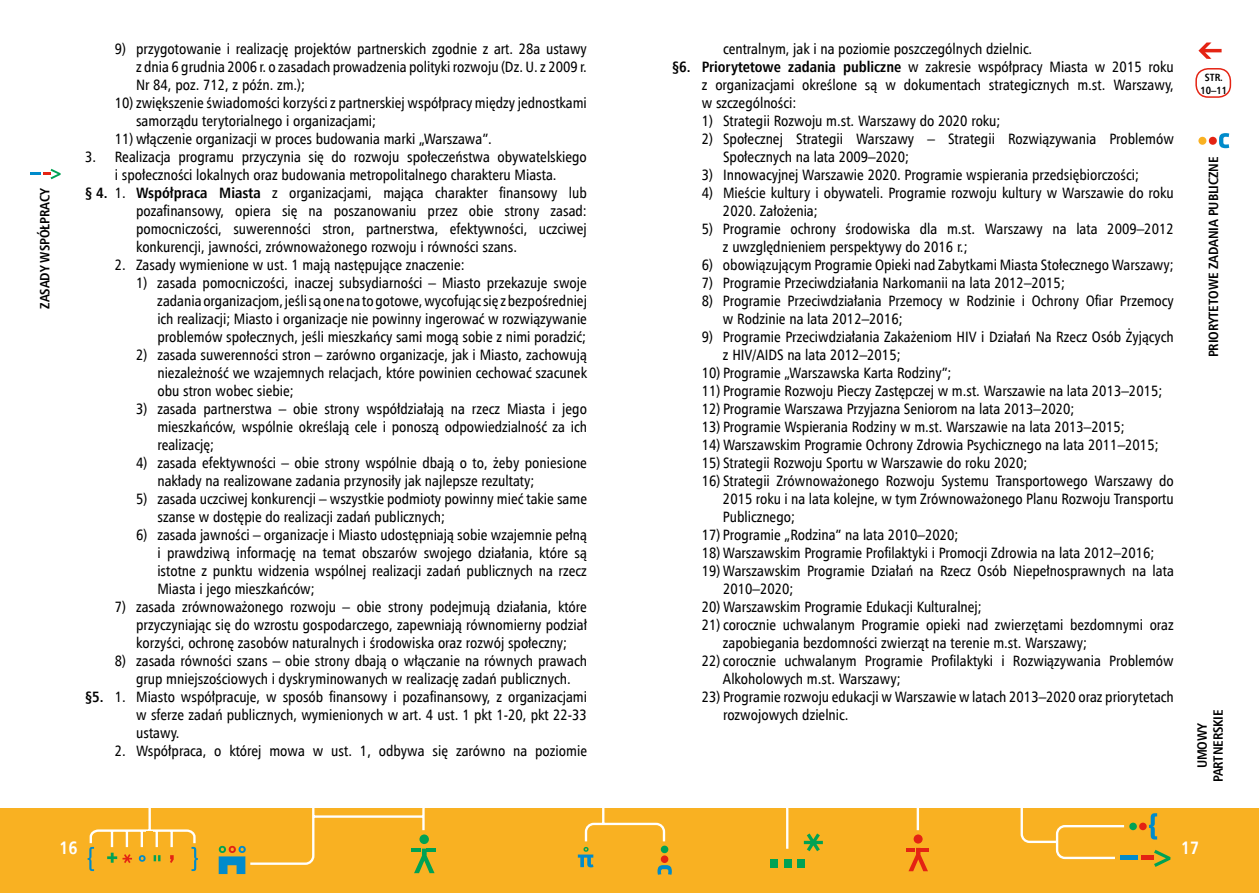
<style>
.page{position:relative;width:1259px;height:893px;background:#fff}
.page>*{position:absolute;margin:0;border:0;box-sizing:border-box;transform-origin:0 0}
.t1{font:700 18px "Humnst 777 Cn TL";color:#fff}
.t2{font:15px/18px "Humnst 777 Cn EU";color:#000}
.t3{font:700 13.5px/16.2px "Humnst 777 Cn EU";letter-spacing:-.01em;color:#000;text-align:center}
.t4{font:700 10.5px/12.6px "Humnst 777 Cn EU";color:#000;text-align:center}
.s1{font-weight:700}
</style>
<div class="page">
<div style="left:0;top:808px;width:1259px;height:85px;background:#f9b122"></div>
<svg style="left:89px;top:808px;width:1037px;height:58px"></svg>
<svg style="left:411px;top:849px;width:25px;height:24px"></svg>
<div style="left:419px;top:834px;width:10px;height:10px;background:#00a254;border-radius:50%"></div>
<svg style="left:906px;top:848px;width:23px;height:23px"></svg>
<div style="left:913px;top:834px;width:9px;height:9px;background:#e42313;border-radius:50%"></div>
<svg style="left:88px;top:847px;width:6px;height:24px"></svg>
<svg style="left:191px;top:847px;width:7px;height:24px"></svg>
<svg style="left:578px;top:847px;width:15px;height:20px"></svg>
<svg style="left:107px;top:853px;width:25px;height:10px"></svg>
<svg style="left:139px;top:855px;width:7px;height:7px"></svg>
<svg style="left:154px;top:855px;width:6px;height:6px"></svg>
<svg style="left:170px;top:855px;width:4px;height:8px"></svg>
<hr style="left:1120px;top:856px;width:18px;height:4px;background:#008bcb">
<hr style="left:1141px;top:856px;width:13px;height:4px;background:#e42313">
<svg style="left:1154px;top:850px;width:16px;height:17px"></svg>
<svg style="left:219px;top:846px;width:27px;height:28px"></svg>
<div style="left:770px;top:859px;width:7px;height:9px;background:#00a254"></div>
<div style="left:784px;top:859px;width:7px;height:9px;background:#00a254"></div>
<div style="left:797px;top:859px;width:7px;height:9px;background:#00a254"></div>
<svg style="left:804px;top:833px;width:19px;height:18px"></svg>
<div style="left:1129px;top:823px;width:8px;height:7px;background:#00a254;border-radius:50%"></div>
<div style="left:1139px;top:823px;width:7px;height:7px;background:#e42313;border-radius:50%"></div>
<svg style="left:1149px;top:813px;width:8px;height:26px"></svg>
<div style="left:661px;top:846px;width:7px;height:7px;background:#00a254;border-radius:50%"></div>
<div style="left:661px;top:855px;width:7px;height:8px;background:#e42313;border-radius:50%"></div>
<svg style="left:657px;top:865px;width:15px;height:10px"></svg>
<svg style="left:30px;top:169px;width:31px;height:10px"></svg>
<img style="left:147px;top:832px;width:5px;height:19px">
<div style="left:1198px;top:137px;width:8px;height:8px;background:#f9b122;border-radius:50%"></div>
<div style="left:1208px;top:137px;width:8px;height:8px;background:#e42313;border-radius:50%"></div>
<svg style="left:1219px;top:133px;width:10px;height:15px"></svg>
<svg style="left:1198px;top:42px;width:24px;height:17px"></svg>
<div style="left:1195px;top:68px;width:36px;height:30px;border:2px solid #e42313;border-radius:12px"></div>
<p class="t3" style="left:37px;top:309px;width:122px;rotate:-90deg">ZASADY WSPÓŁPRACY</p>
<p class="t2" style="left:136px;top:39px;width:452px;text-align:justify;text-indent:-21px">9) przygotowanie i realizację projektów partnerskich zgodnie z art. 28a ustawy z dnia 6 grudnia 2006 r. o zasadach prowadzenia polityki rozwoju (Dz. U. z 2009 r.<br>Nr 84, poz. 712, z późn. zm.);</p>
<p class="t2" style="left:136px;top:93px;width:452px;text-indent:-21px">10) zwiększenie świadomości korzyści z partnerskiej współpracy między jednostkami samorządu terytorialnego i organizacjami;</p>
<p class="t2" style="left:115px;top:129px;width:378px">11) włączenie organizacji w proces budowania marki „Warszawa”.</p>
<p class="t2" style="left:85px;top:147px;width:503px">3. Realizacja programu przyczynia się do rozwoju społeczeństwa obywatelskiego</p>
<p class="t2" style="left:115px;top:165px;width:443px">i społeczności lokalnych oraz budowania metropolitalnego charakteru Miasta.</p>
<p class="t2" style="left:85px;top:183px;width:503px"><span class="s1">§ 4.</span> 1. <span class="s1">Współpraca Miasta</span> z organizacjami, mająca charakter finansowy lub</p>
<p class="t2" style="left:136px;top:201px;width:452px">pozafinansowy, opiera się na poszanowaniu przez obie strony zasad:</p>
<p class="t2" style="left:136px;top:219px;width:452px">pomocniczości, suwerenności stron, partnerstwa, efektywności, uczciwej</p>
<p class="t2" style="left:136px;top:237px;width:383px">konkurencji, jawności, zrównoważonego rozwoju i równości szans.</p>
<p class="t2" style="left:115px;top:255px;width:351px">2. Zasady wymienione w ust. 1 mają następujące znaczenie:</p>
<p class="t2" style="left:157px;top:273px;width:431px;text-align:justify;text-indent:-21px">1) zasada pomocniczości, inaczej subsydiarności – Miasto przekazuje swoje zadaniaorganizacjom,jeślisąonena togotowe,wycofującsię zbezpośredniej ich realizacji; Miasto i organizacje nie powinny ingerować w rozwiązywanie problemów społecznych, jeśli mieszkańcy sami mogą sobie z nimi poradzić;</p>
<p class="t2" style="left:157px;top:345px;width:431px;text-align:justify;text-indent:-21px">2) zasada suwerenności stron – zarówno organizacje, jak i Miasto, zachowują niezależność we wzajemnych relacjach, które powinien cechować szacunek obu stron wobec siebie;</p>
<p class="t2" style="left:157px;top:399px;width:431px;text-align:justify;text-indent:-21px">3) zasada partnerstwa – obie strony współdziałają na rzecz Miasta i jego mieszkańców, wspólnie określają cele i ponoszą odpowiedzialność za ich realizację;</p>
<p class="t2" style="left:157px;top:453px;width:431px;text-indent:-21px">4) zasada efektywności – obie strony wspólnie dbają o to, żeby poniesione nakłady na realizowane zadania przynosiły jak najlepsze rezultaty;</p>
<p class="t2" style="left:157px;top:489px;width:431px;text-indent:-21px">5) zasada uczciwej konkurencji – wszystkie podmioty powinny mieć takie same szanse w dostępie do realizacji zadań publicznych;</p>
<p class="t2" style="left:157px;top:525px;width:431px;text-align:justify;text-indent:-21px">6) zasada jawności – organizacje i Miasto udostępniają sobie wzajemnie pełną i prawdziwą informację na temat obszarów swojego działania, które są istotne z punktu widzenia wspólnej realizacji zadań publicznych na rzecz Miasta i jego mieszkańców;</p>
<p class="t2" style="left:136px;top:597px;width:452px;text-align:justify;text-indent:-21px">7) zasada zrównoważonego rozwoju – obie strony podejmują działania, które przyczyniając się do wzrostu gospodarczego, zapewniają równomierny podział korzyści, ochronę zasobów naturalnych i środowiska oraz rozwój społeczny;</p>
<p class="t2" style="left:115px;top:651px;width:474px">8) zasada równości szans – obie strony dbają o włączanie na równych prawach</p>
<p class="t2" style="left:136px;top:669px;width:436px">grup mniejszościowych i dyskryminowanych w realizację zadań publicznych.</p>
<p class="t2" style="left:85px;top:687px;width:503px"><span class="s1">§5.</span> 1. Miasto współpracuje, w sposób finansowy i pozafinansowy, z organizacjami</p>
<p class="t2" style="left:136px;top:705px;width:452px">w sferze zadań publicznych, wymienionych w art. 4 ust. 1 pkt 1-20, pkt 22-33</p>
<p class="t2" style="left:136px;top:723px;width:45px">ustawy.</p>
<p class="t2" style="left:115px;top:741px;width:473px">2. Współpraca, o której mowa w ust. 1, odbywa się zarówno na poziomie</p>
<p class="t1" style="left:60px;top:836px;width:20px">16</p>
<p class="t2" style="left:723px;top:39px;width:311px">centralnym, jak i na poziomie poszczególnych dzielnic.</p>
<p class="t2" style="left:672px;top:57px;width:503px"><span class="s1">§6. Priorytetowe zadania publiczne</span> w zakresie współpracy Miasta w 2015 roku</p>
<p class="t2" style="left:702px;top:75px;width:473px">z organizacjami określone są w dokumentach strategicznych m.st. Warszawy,</p>
<p class="t2" style="left:702px;top:93px;width:96px">w szczególności:</p>
<p class="t2" style="left:702px;top:111px;width:300px">1) Strategii Rozwoju m.st. Warszawy do 2020 roku;</p>
<p class="t2" style="left:723px;top:129px;width:452px;text-indent:-21px">2) Społecznej Strategii Warszawy – Strategii Rozwiązywania Problemów<br>Społecznych na lata 2009–2020;</p>
<p class="t2" style="left:702px;top:165px;width:439px">3) Innowacyjnej Warszawie 2020. Programie wspierania przedsiębiorczości;</p>
<p class="t2" style="left:723px;top:183px;width:452px;text-indent:-21px">4) Mieście kultury i obywateli. Programie rozwoju kultury w Warszawie do roku<br>2020. Założenia;</p>
<p class="t2" style="left:723px;top:219px;width:452px;text-indent:-21px">5) Programie ochrony środowiska dla m.st. Warszawy na lata 2009–2012 z uwzględnieniem perspektywy do 2016 r.;</p>
<p class="t2" style="left:702px;top:255px;width:473px">6) obowiązującym Programie Opieki nad Zabytkami Miasta Stołecznego Warszawy;</p>
<p class="t2" style="left:701px;top:273px;width:365px">7) Programie Przeciwdziałania Narkomanii na lata 2012–2015;</p>
<p class="t2" style="left:723px;top:291px;width:452px;text-indent:-21px">8) Programie Przeciwdziałania Przemocy w Rodzinie i Ochrony Ofiar Przemocy w Rodzinie na lata 2012–2016;</p>
<p class="t2" style="left:723px;top:327px;width:452px;text-indent:-21px">9) Programie Przeciwdziałania Zakażeniom HIV i Działań Na Rzecz Osób Żyjących z HIV/AIDS na lata 2012–2015;</p>
<p class="t2" style="left:702px;top:363px;width:251px">10) Programie „Warszawska Karta Rodziny”;</p>
<p class="t2" style="left:702px;top:381px;width:462px">11) Programie Rozwoju Pieczy Zastępczej w m.st. Warszawie na lata 2013–2015;</p>
<p class="t2" style="left:702px;top:399px;width:374px">12) Programie Warszawa Przyjazna Seniorom na lata 2013–2020;</p>
<p class="t2" style="left:702px;top:417px;width:425px">13) Programie Wspierania Rodziny w m.st. Warszawie na lata 2013–2015;</p>
<p class="t2" style="left:702px;top:435px;width:458px">14) Warszawskim Programie Ochrony Zdrowia Psychicznego na lata 2011–2015;</p>
<p class="t2" style="left:702px;top:453px;width:327px">15) Strategii Rozwoju Sportu w Warszawie do roku 2020;</p>
<p class="t2" style="left:723px;top:471px;width:452px;text-align:justify;text-indent:-21px">16) Strategii Zrównoważonego Rozwoju Systemu Transportowego Warszawy do 2015 roku i na lata kolejne, w tym Zrównoważonego Planu Rozwoju Transportu Publicznego;</p>
<p class="t2" style="left:701px;top:525px;width:258px">17) Programie „Rodzina” na lata 2010–2020;</p>
<p class="t2" style="left:701px;top:543px;width:454px">18) Warszawskim Programie Profilaktyki i Promocji Zdrowia na lata 2012–2016;</p>
<p class="t2" style="left:723px;top:561px;width:452px;text-indent:-21px">19) Warszawskim Programie Działań na Rzecz Osób Niepełnosprawnych na lata<br>2010–2020;</p>
<p class="t2" style="left:702px;top:597px;width:282px">20) Warszawskim Programie Edukacji Kulturalnej;</p>
<p class="t2" style="left:723px;top:615px;width:452px;text-indent:-21px">21) corocznie uchwalanym Programie opieki nad zwierzętami bezdomnymi oraz zapobiegania bezdomności zwierząt na terenie m.st. Warszawy;</p>
<p class="t2" style="left:723px;top:651px;width:452px;text-indent:-21px">22) corocznie uchwalanym Programie Profilaktyki i Rozwiązywania Problemów<br>Alkoholowych m.st. Warszawy;</p>
<p class="t2" style="left:723px;top:687px;width:452px;text-indent:-21px">23) Programie rozwoju edukacji w Warszawie w latach 2013–2020 oraz priorytetach rozwojowych dzielnic.</p>
<p class="t4" style="left:1200px;top:71px;width:28px">STR.<br>10–11</p>
<p class="t3" style="left:1205px;top:357px;width:202px;rotate:-90deg">PRIORYTETOWE ZADANIA PUBLICZNE</p>
<p class="t3" style="left:1194px;top:782px;width:74px;rotate:-90deg">UMOWY<br>PARTNERSKIE</p>
<p class="t1" style="left:1181px;top:836px;width:20px">17</p>
</div>
